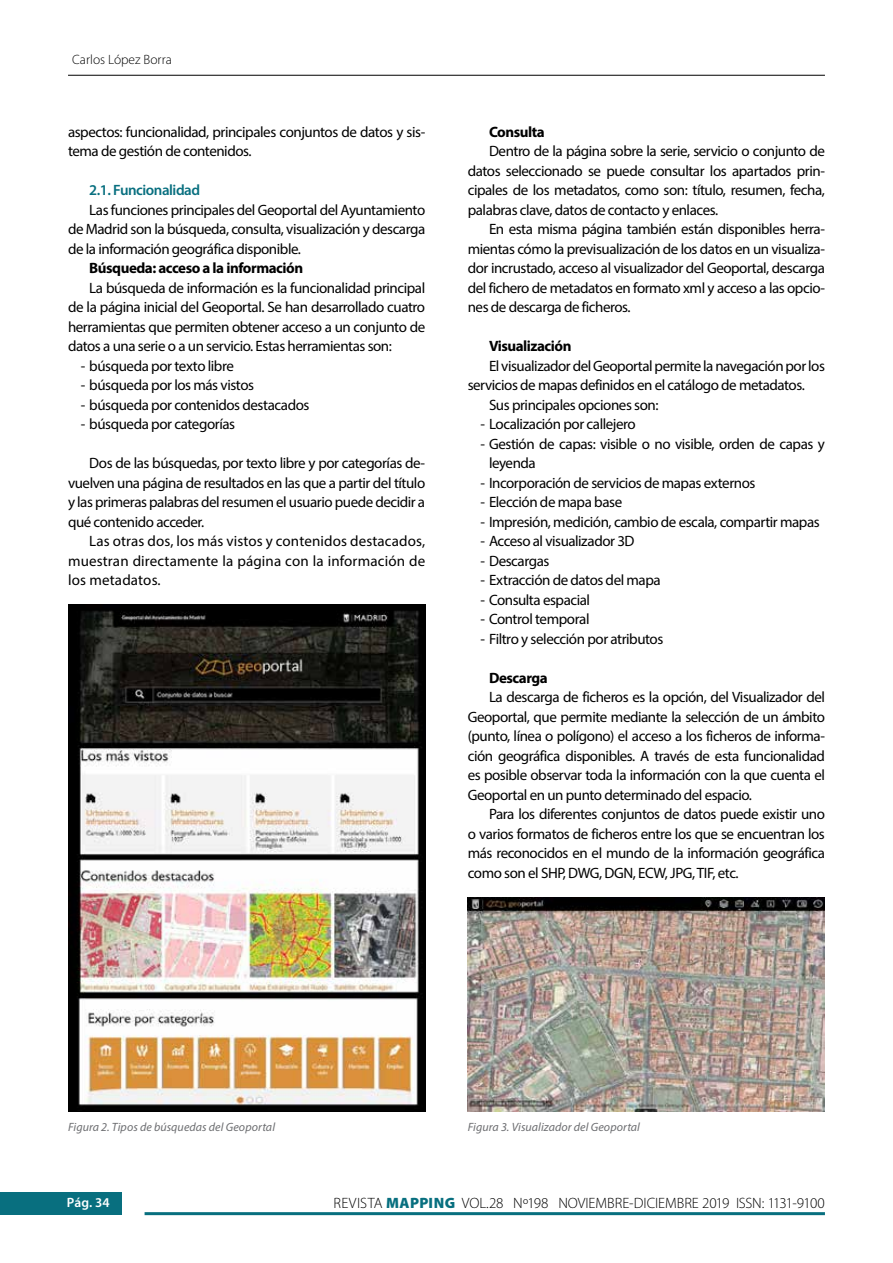
<style>
.page{position:relative;width:893px;height:1263px;background:#fff}
.page>*{position:absolute;margin:0;border:0;box-sizing:border-box;transform-origin:0 0}
.t1{font:15px/19.5px "Myriad Pro";letter-spacing:-.03em;color:#000;text-align:justify}
.t2{font:300 15px "Myriad Pro";letter-spacing:-.005em;color:#000}
.t3{font:700 15px "Myriad Pro";letter-spacing:-.03em;color:#000}
.t4{font:600 15px "Myriad Pro";letter-spacing:-.03em;color:#086f7f}
.t5{font:300 13.5px "Myriad Pro";color:#000}
.t6{font:600 13.5px "Myriad Pro";color:#fff}
.t7{font:italic 12px "Myriad Pro";letter-spacing:.01em;color:#6d6e71}
.s1{font-weight:900;color:#086f7f}
</style>
<div class="page">
<div style="left:0;top:1193px;width:121px;height:22px;background:#086f7f"></div>
<hr style="left:145px;top:1212px;width:680px;height:3px;background:#086f7f">
<hr style="left:68px;top:75px;width:757px;height:1px;background:#000">
<img style="left:68px;top:604px;width:357px;height:508px">
<img style="left:468px;top:897px;width:357px;height:215px">
<p class="t5" style="left:72px;top:52px;width:101px">Carlos López Borra</p>
<p class="t1" style="left:68px;top:121px;width:359px">aspectos: funcionalidad, principales conjuntos de datos y sis&shy;tema de gestión de contenidos.</p>
<p class="t4" style="left:89px;top:180px;width:112px">2.1. Funcionalidad</p>
<p class="t1" style="left:68px;top:199px;width:359px;text-indent:21px">Las funciones principales del Geoportal del Ayuntamiento de Madrid son la búsqueda, consulta, visualización y descarga de la información geográfica disponible.</p>
<p class="t3" style="left:89px;top:258px;width:215px">Búsqueda: acceso a la información</p>
<p class="t1" style="left:68px;top:277px;width:359px;text-indent:21px">La búsqueda de información es la funcionalidad principal de la página inicial del Geoportal. Se han desarrollado cuatro herramientas que permiten obtener acceso a un conjunto de datos a una serie o a un servicio. Estas herramientas son:</p>
<p class="t1" style="left:81px;top:355px;width:155px">- búsqueda por texto libre</p>
<p class="t1" style="left:81px;top:375px;width:175px">- búsqueda por los más vistos</p>
<p class="t1" style="left:81px;top:394px;width:230px">- búsqueda por contenidos destacados</p>
<p class="t1" style="left:81px;top:414px;width:156px">- búsqueda por categorías</p>
<p class="t1" style="left:68px;top:453px;width:359px;text-indent:21px">Dos de las búsquedas, por texto libre y por categorías de&shy;vuelven una página de resultados en las que a partir del título y las primeras palabras del resumen el usuario puede decidir a qué contenido acceder.</p>
<p class="t1" style="left:68px;top:531px;width:359px;text-indent:21px">Las otras dos, los más vistos y contenidos destacados, muestran directamente la página con la información de los metadatos.</p>
<p class="t3" style="left:489px;top:122px;width:57px">Consulta</p>
<p class="t1" style="left:468px;top:141px;width:359px;text-indent:21px">Dentro de la página sobre la serie, servicio o conjunto de datos seleccionado se puede consultar los apartados prin&shy;cipales de los metadatos, como son: título, resumen, fecha, palabras clave, datos de contacto y enlaces.</p>
<p class="t1" style="left:468px;top:219px;width:359px;text-indent:21px">En esta misma página también están disponibles herra&shy;mientas cómo la previsualización de los datos en un visualiza&shy;dor incrustado, acceso al visualizador del Geoportal, descarga del fichero de metadatos en formato xml y acceso a las opcio&shy;nes de descarga de ficheros.</p>
<p class="t3" style="left:489px;top:336px;width:84px">Visualización</p>
<p class="t1" style="left:489px;top:355px;width:337px">El visualizador del Geoportal permite la navegación por los</p>
<p class="t1" style="left:468px;top:375px;width:339px">servicios de mapas definidos en el catálogo de metadatos.</p>
<p class="t1" style="left:489px;top:394px;width:171px">Sus principales opciones son:</p>
<p class="t1" style="left:480px;top:414px;width:157px">- Localización por callejero</p>
<p class="t1" style="left:489px;top:433px;width:337px;text-indent:-9px">- Gestión de capas: visible o no visible, orden de capas y leyenda</p>
<p class="t1" style="left:480px;top:472px;width:276px">- Incorporación de servicios de mapas externos</p>
<p class="t1" style="left:480px;top:492px;width:143px">- Elección de mapa base</p>
<p class="t1" style="left:480px;top:511px;width:341px">- Impresión, medición, cambio de escala, compartir mapas</p>
<p class="t1" style="left:480px;top:531px;width:155px">- Acceso al visualizador 3D</p>
<p class="t1" style="left:480px;top:550px;width:70px">- Descargas</p>
<p class="t1" style="left:480px;top:570px;width:182px">- Extracción de datos del mapa</p>
<p class="t1" style="left:480px;top:589px;width:111px">- Consulta espacial</p>
<p class="t1" style="left:480px;top:609px;width:111px">- Control temporal</p>
<p class="t1" style="left:480px;top:628px;width:184px">- Filtro y selección por atributos</p>
<p class="t3" style="left:489px;top:668px;width:60px">Descarga</p>
<p class="t1" style="left:468px;top:687px;width:359px;text-indent:21px">La descarga de ficheros es la opción, del Visualizador del Geoportal, que permite mediante la selección de un ámbito (punto, línea o polígono) el acceso a los ficheros de informa&shy;ción geográfica disponibles. A través de esta funcionalidad es posible observar toda la información con la que cuenta el Geoportal en un punto determinado del espacio.</p>
<p class="t1" style="left:468px;top:804px;width:359px;text-indent:21px">Para los diferentes conjuntos de datos puede existir uno o varios formatos de ficheros entre los que se encuentran los más reconocidos en el mundo de la información geográfica como son el SHP, DWG, DGN, ECW, JPG, TIF, etc.</p>
<p class="t7" style="left:68px;top:1120px;width:209px">Figura 2. Tipos de búsquedas del Geoportal</p>
<p class="t7" style="left:468px;top:1120px;width:174px">Figura 3. Visualizador del Geoportal</p>
<p class="t6" style="left:67px;top:1194px;width:44px">Pág. 34</p>
<p class="t2" style="left:333px;top:1194px;width:493px">REVISTA <span class="s1">MAPPING</span> VOL.28 Nº198 NOVIEMBRE-DICIEMBRE 2019 ISSN: 1131-9100</p>
</div>
